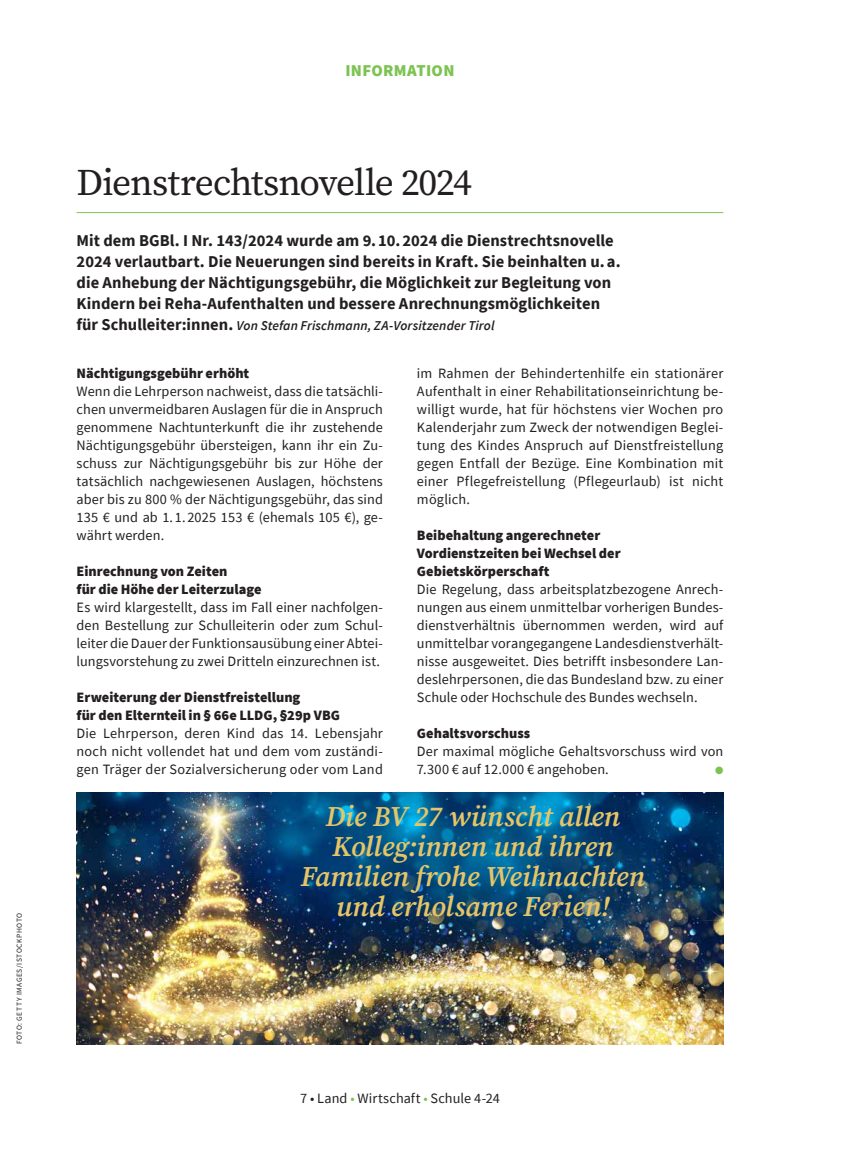
<style>
.page{position:relative;width:851px;height:1149px;background:#fff}
.page>*{position:absolute;margin:0;border:0;box-sizing:border-box;transform-origin:0 0}
.t1{font:37.5px "Source Serif Pro";letter-spacing:-.03em;color:#231f20}
.t2{font:italic 600 28.5px/30px "Source Serif Pro";letter-spacing:-.005em;color:#e6c568;text-align:center}
.t3{font:700 16.5px/21px "Source Sans Pro";letter-spacing:.005em;color:#231f20}
.t4{font:900 16.5px "Source Sans Pro";letter-spacing:.02em;color:#7cc352}
.t5{font:14.25px/18px "Source Sans Pro";letter-spacing:.01em;color:#231f20;text-align:justify}
.t6{font:900 14.25px/18px "Source Sans Pro";color:#231f20}
.t7{font:italic 600 13.5px "Source Sans Pro";letter-spacing:.005em;color:#231f20}
.t8{font:10.5px "Zapf Dingbats ITC";color:#7cc352}
.t9{font:7.5px "Source Sans Pro";letter-spacing:.075em;color:#231f20}
.s1{font-weight:700;font-style:normal;font-size:16.5px}
.s2{color:#7cc352}
</style>
<div class="page">
<hr style="left:77px;top:212px;width:646px;height:1px;background:#7cc352">
<img style="left:77px;top:792px;width:646px;height:252px">
<p class="t9" style="left:15px;top:1044px;width:133px;rotate:-90deg">FOTO: GETTY IMAGES/ISTOCKPHOTO</p>
<p class="t4" style="left:345px;top:59px;width:110px">INFORMATION</p>
<h1 class="t1" style="left:77px;top:157px;width:396px">Dienstrechtsnovelle 2024</h1>
<p class="t3" style="left:77px;top:230px;width:545px">Mit dem BGBl. I Nr. 143/2024 wurde am 9.10.2024 die Dienstrechtsnovelle 2024 verlautbart. Die Neuerungen sind bereits in Kraft. Sie beinhalten u.a. die Anhebung der Nächtigungsgebühr, die Möglichkeit zur Begleitung von Kindern bei Reha-Aufenthalten und bessere Anrechnungsmöglichkeiten</p>
<p class="t7" style="left:77px;top:316px;width:419px"><span class="s1">für Schulleiter:innen.</span> Von Stefan Frischmann, ZA-Vorsitzender Tirol</p>
<p class="t6" style="left:77px;top:364px;width:174px">Nächtigungsgebühr erhöht</p>
<p class="t5" style="left:77px;top:382px;width:308px">Wenn die Lehrperson nachweist, dass die tatsächli&shy;chen unvermeidbaren Auslagen für die in Anspruch genommene Nachtunterkunft die ihr zustehende Nächtigungsgebühr übersteigen, kann ihr ein Zu&shy;schuss zur Nächtigungsgebühr bis zur Höhe der tatsächlich nachgewiesenen Auslagen, höchstens aber bis zu 800 % der Nächtigungsgebühr, das sind 135 € und ab 1. 1. 2025 153 € (ehemals 105 €), ge&shy;währt werden.</p>
<p class="t6" style="left:77px;top:561px;width:186px">Einrechnung von Zeiten<br>für die Höhe der Leiterzulage</p>
<p class="t5" style="left:77px;top:598px;width:308px">Es wird klargestellt, dass im Fall einer nachfolgen&shy;den Bestellung zur Schulleiterin oder zum Schul&shy;leiter die Dauer der Funktionsausübung einer Abtei&shy;lungsvorstehung zu zwei Dritteln einzurechnen ist.</p>
<p class="t6" style="left:77px;top:687px;width:265px">Erweiterung der Dienstfreistellung<br>für den Elternteil in § 66e LLDG, §29p VBG</p>
<p class="t5" style="left:77px;top:724px;width:308px">Die Lehrperson, deren Kind das 14. Lebensjahr noch nicht vollendet hat und dem vom zuständi&shy;gen Träger der Sozialversicherung oder vom Land</p>
<p class="t5" style="left:417px;top:364px;width:308px">im Rahmen der Behindertenhilfe ein stationärer Aufenthalt in einer Rehabilitationseinrichtung be&shy;willigt wurde, hat für höchstens vier Wochen pro Kalenderjahr zum Zweck der notwendigen Beglei&shy;tung des Kindes Anspruch auf Dienstfreistellung gegen Entfall der Bezüge. Eine Kombination mit einer Pflegefreistellung (Pflegeurlaub) ist nicht möglich.</p>
<p class="t6" style="left:417px;top:525px;width:205px">Beibehaltung angerechneter<br>Vordienstzeiten bei Wechsel der<br>Gebietskörperschaft</p>
<p class="t5" style="left:417px;top:580px;width:308px">Die Regelung, dass arbeitsplatzbezogene Anrech&shy;nungen aus einem unmittelbar vorherigen Bundes&shy;dienstverhältnis übernommen werden, wird auf unmittelbar vorangegangene Landesdienstverhält&shy;nisse ausgeweitet. Dies betrifft insbesondere Lan&shy;deslehrpersonen, die das Bundesland bzw. zu einer Schule oder Hochschule des Bundes wechseln.</p>
<p class="t6" style="left:417px;top:723px;width:115px">Gehaltsvorschuss</p>
<p class="t5" style="left:417px;top:742px;width:308px">Der maximal mögliche Gehaltsvorschuss wird von<br>7.300 € auf 12.000 € angehoben.</p>
<p class="t8" style="left:715px;top:765px;width:10px">●</p>
<h2 class="t2" style="left:300px;top:801px;width:346px">Die BV 27 wünscht allen<br>Kolleg:innen und ihren<br>Familien frohe Weihnachten und erholsame Ferien!</h2>
<p class="t5" style="left:300px;top:1088px;width:201px">7 • Land <span class="s2">•</span> Wirtschaft <span class="s2">•</span> Schule 4-24</p>
</div>
